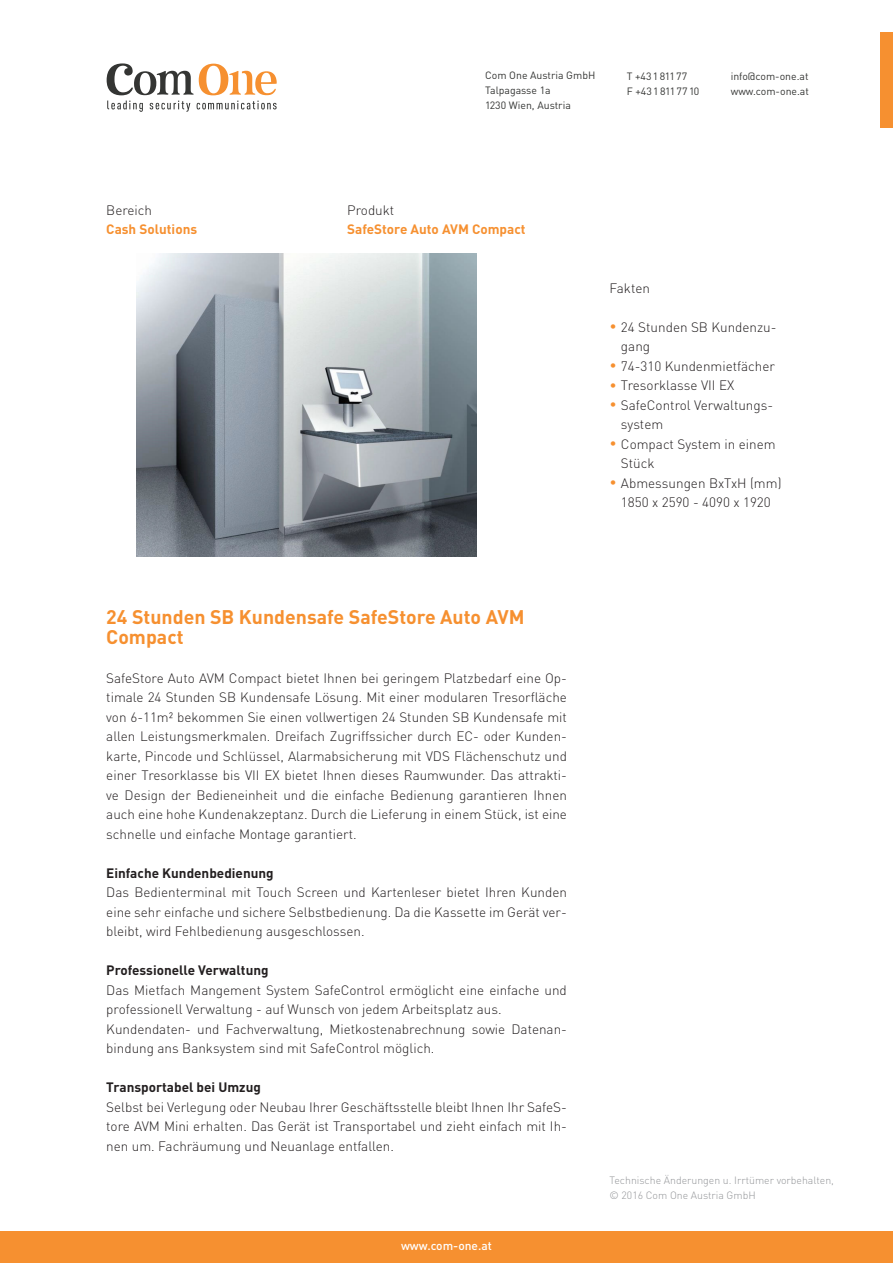
<style>
.page{position:relative;width:893px;height:1263px;background:#fff}
.page>*{position:absolute;margin:0;border:0;box-sizing:border-box;transform-origin:0 0}
.Headline_1{font:700 19.5px/19.5px "DIN Pro";color:#f69030}
.Copy{font:300 13.5px/19.5px "DIN Pro";color:#231f20;text-align:justify}
.Copy_Aufzählung{font:300 13.5px/19.5px "DIN Pro";color:#231f20}
.Headline_2{font:700 13.5px "DIN Pro";color:#231f20}
.Produktname{font:700 13.5px "DIN Pro";color:#f69030}
.t1{font:500 12px "DIN Pro";color:#fff}
.t2{font:10.5px/15px "DIN Pro";color:#343533}
.Headline_3{font:300 10.5px/15px "DIN Pro";color:#939598}
.s1{color:#f69030}
</style>
<div class="page">
<img style="left:137px;top:254px;width:340px;height:302px">
<div style="left:0;top:1231px;width:893px;height:32px;background:#f69030"></div>
<svg style="left:107px;top:101px;width:36px;height:11px"></svg>
<svg style="left:150px;top:101px;width:40px;height:11px"></svg>
<svg style="left:197px;top:101px;width:80px;height:8px"></svg>
<svg style="left:107px;top:63px;width:170px;height:32px"></svg>
<div style="left:880px;top:32px;width:13px;height:96px;background:#f69030"></div>
<p class="Copy" style="left:106px;top:199px;width:47px">Bereich</p>
<p class="Produktname" style="left:106px;top:220px;width:92px">Cash Solutions</p>
<p class="t2" style="left:485px;top:68px;width:112px">Com One Austria GmbH</p>
<p class="t2" style="left:485px;top:83px;width:67px">Talpagasse 1a</p>
<p class="t2" style="left:485px;top:98px;width:87px">1230 Wien, Austria</p>
<p class="t2" style="left:627px;top:68px;width:62px">T +43181177</p>
<p class="t2" style="left:627px;top:83px;width:74px">F +43181177 10</p>
<p class="t2" style="left:731px;top:68px;width:80px">info@com-one.at www.com-one.at</p>
<p class="Copy" style="left:347px;top:199px;width:49px">Produkt</p>
<p class="Produktname" style="left:347px;top:220px;width:180px">SafeStore Auto AVM Compact</p>
<p class="Copy" style="left:609px;top:277px;width:42px">Fakten</p>
<p class="Copy_Aufzählung" style="left:621px;top:316px;width:157px;text-indent:-11px"><span class="s1">•</span> 24 Stunden SB Kundenzu&shy;gang</p>
<p class="Copy_Aufzählung" style="left:609px;top:355px;width:167px"><span class="s1">•</span> 74-310 Kundenmietfächer</p>
<p class="Copy_Aufzählung" style="left:609px;top:375px;width:126px"><span class="s1">•</span> Tresorklasse VII EX</p>
<p class="Copy_Aufzählung" style="left:621px;top:394px;width:154px;text-indent:-11px"><span class="s1">•</span> SafeControl Verwaltungs&shy;system</p>
<p class="Copy_Aufzählung" style="left:621px;top:433px;width:156px;text-indent:-11px"><span class="s1">•</span> Compact System in einem<br>Stück</p>
<p class="Copy_Aufzählung" style="left:609px;top:472px;width:173px;text-align:center"><span class="s1">•</span> Abmessungen BxTxH (mm)<br>1850 x 2590 - 4090 x 1920</p>
<p class="Headline_1" style="left:106px;top:606px;width:420px">24 Stunden SB Kundensafe SafeStore Auto AVM<br>Compact</p>
<p class="Copy" style="left:106px;top:667px;width:462px">SafeStore Auto AVM Compact bietet Ihnen bei geringem Platzbedarf eine Op&shy;timale 24 Stunden SB Kundensafe Lösung. Mit einer modularen Tresorfläche von 6-11m² bekommen Sie einen vollwertigen 24 Stunden SB Kundensafe mit allen Leistungsmerkmalen. Dreifach Zugriffssicher durch EC- oder Kunden&shy;karte, Pincode und Schlüssel, Alarmabsicherung mit VDS Flächenschutz und einer Tresorklasse bis VII EX bietet Ihnen dieses Raumwunder. Das attrakti&shy;ve Design der Bedieneinheit und die einfache Bedienung garantieren Ihnen auch eine hohe Kundenakzeptanz. Durch die Lieferung in einem Stück, ist eine schnelle und einfache Montage garantiert.</p>
<p class="Headline_2" style="left:106px;top:863px;width:169px">Einfache Kundenbedienung</p>
<p class="Copy" style="left:106px;top:882px;width:462px">Das Bedienterminal mit Touch Screen und Kartenleser bietet Ihren Kunden eine sehr einfache und sichere Selbstbedienung. Da die Kassette im Gerät ver&shy;bleibt, wird Fehlbedienung ausgeschlossen.</p>
<p class="Headline_2" style="left:106px;top:961px;width:164px">Professionelle Verwaltung</p>
<p class="Copy" style="left:106px;top:979px;width:462px">Das Mietfach Mangement System SafeControl ermöglicht eine einfache und professionell Verwaltung - auf Wunsch von jedem Arbeitsplatz aus.</p>
<p class="Copy" style="left:106px;top:1018px;width:462px">Kundendaten- und Fachverwaltung, Mietkostenabrechnung sowie Datenan&shy;bindung ans Banksystem sind mit SafeControl möglich.</p>
<p class="Headline_2" style="left:106px;top:1078px;width:156px">Transportabel bei Umzug</p>
<p class="Copy" style="left:106px;top:1096px;width:462px">Selbst bei Verlegung oder Neubau Ihrer Geschäftsstelle bleibt Ihnen Ihr SafeS&shy;tore AVM Mini erhalten. Das Gerät ist Transportabel und zieht einfach mit Ih&shy;nen um. Fachräumung und Neuanlage entfallen.</p>
<p class="t1" style="left:401px;top:1238px;width:92px">www.com-one.at</p>
<p class="Headline_3" style="left:609px;top:1172px;width:226px">Technische Änderungen u. Irrtümer vorbehalten, © 2016 Com One Austria GmbH</p>
</div>
